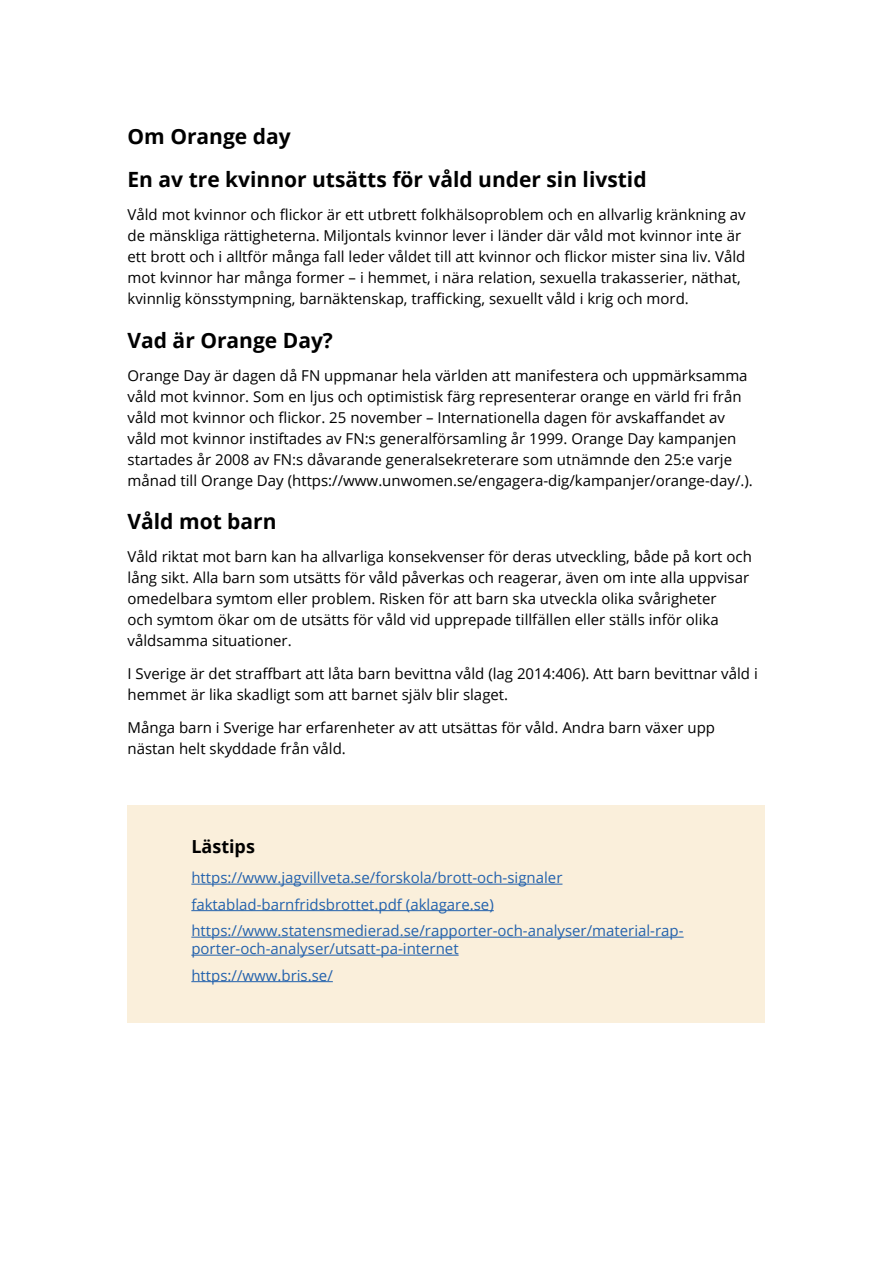
<style>
.page{position:relative;width:893px;height:1263px;background:#fff}
.page>*{position:absolute;margin:0;border:0;box-sizing:border-box;transform-origin:0 0}
.t1{font:700 21px/43.5px "Open Sans";color:#000}
.t2{font:700 18px "Open Sans";color:#000}
.t3{font:15px/21px "Open Sans";color:#000}
.t4{font:15px/26.5px "Open Sans";color:#2362ad}
</style>
<div class="page">
<div style="left:128px;top:805px;width:637px;height:218px;background:#faefdb"></div>
<hr style="left:191px;top:884px;width:371px;height:1px;background:#2362ad">
<hr style="left:191px;top:910px;width:303px;height:1px;background:#2362ad">
<hr style="left:191px;top:937px;width:493px;height:1px;background:#2362ad">
<hr style="left:191px;top:955px;width:268px;height:1px;background:#2362ad">
<hr style="left:191px;top:981px;width:142px;height:1px;background:#2362ad">
<h1 class="t1" style="left:128px;top:116px;width:521px">Om Orange day<br>En av tre kvinnor utsätts för våld under sin livstid</h1>
<p class="t3" style="left:128px;top:204px;width:620px">Våld mot kvinnor och flickor är ett utbrett folkhälsoproblem och en allvarlig kränkning av de mänskliga rättigheterna. Miljontals kvinnor lever i länder där våld mot kvinnor inte är ett brott och i alltför många fall leder våldet till att kvinnor och flickor mister sina liv. Våld mot kvinnor har många former – i hemmet, i nära relation, sexuella trakasserier, näthat, kvinnlig könsstympning, barnäktenskap, trafficking, sexuellt våld i krig och mord.</p>
<h1 class="t1" style="left:128px;top:320px;width:207px">Vad är Orange Day?</h1>
<p class="t3" style="left:128px;top:366px;width:627px">Orange Day är dagen då FN uppmanar hela världen att manifestera och uppmärksamma våld mot kvinnor. Som en ljus och optimistisk färg representerar orange en värld fri från våld mot kvinnor och flickor. 25 november – Internationella dagen för avskaffandet av våld mot kvinnor instiftades av FN:s generalförsamling år 1999. Orange Day kampanjen startades år 2008 av FN:s dåvarande generalsekreterare som utnämnde den 25:e varje månad till Orange Day (https://www.unwomen.se/engagera-dig/kampanjer/orange-day/.).</p>
<h1 class="t1" style="left:128px;top:501px;width:150px">Våld mot barn</h1>
<p class="t3" style="left:128px;top:547px;width:626px">Våld riktat mot barn kan ha allvarliga konsekvenser för deras utveckling, både på kort och lång sikt. Alla barn som utsätts för våld påverkas och reagerar, även om inte alla uppvisar omedelbara symtom eller problem. Risken för att barn ska utveckla olika svårigheter<br>och symtom ökar om de utsätts för våld vid upprepade tillfällen eller ställs inför olika våldsamma situationer.</p>
<p class="t3" style="left:128px;top:663px;width:632px">I Sverige är det straffbart att låta barn bevittna våld (lag 2014:406). Att barn bevittnar våld i hemmet är lika skadligt som att barnet själv blir slaget.</p>
<p class="t3" style="left:128px;top:718px;width:589px">Många barn i Sverige har erfarenheter av att utsättas för våld. Andra barn växer upp nästan helt skyddade från våld.</p>
<p class="t2" style="left:191px;top:838px;width:65px">Lästips</p>
<p class="t4" style="left:191px;top:865px;width:494px">https://www.jagvillveta.se/forskola/brott-och-signaler faktablad-barnfridsbrottet.pdf (aklagare.se) https://www.statensmedierad.se/rapporter-och-analyser/material-rap-</p>
<p class="t4" style="left:191px;top:936px;width:269px">porter-och-analyser/utsatt-pa-internet https://www.bris.se/</p>
</div>
